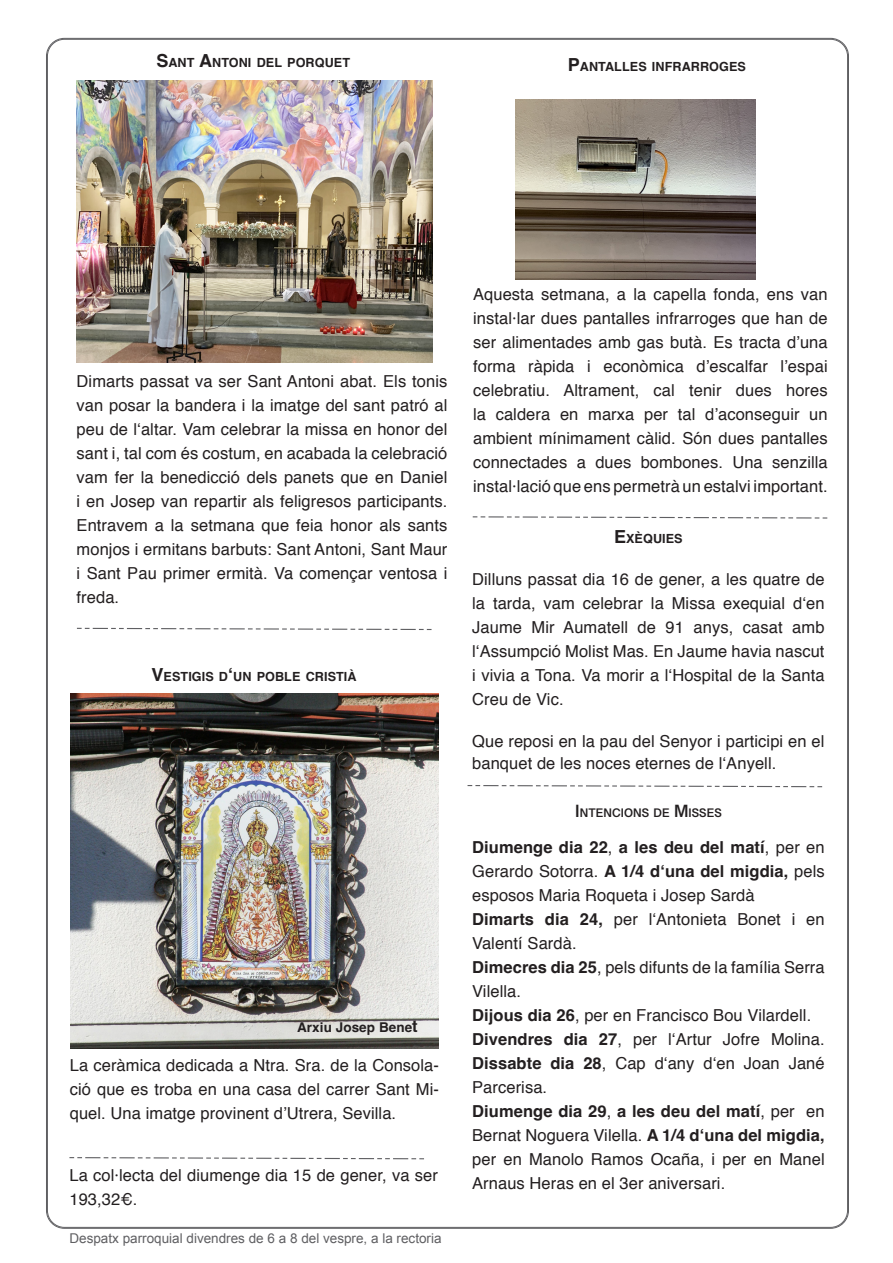
<style>
.page{position:relative;width:893px;height:1263px;background:#fff}
.page>*{position:absolute;margin:0;border:0;box-sizing:border-box;transform-origin:0 0}
.t1{font:16.5px/24px "Helvetica";letter-spacing:.005em;color:#231f20;text-align:justify}
.t2{font:13.5px "Arial";color:#5f5f62}
.t3{font:700 13.5px "Helvetica";letter-spacing:.005em;color:#231f20}
.t4{font:700 12.6px "Helvetica";letter-spacing:.005em;color:#231f20}
.t5{font:700 12.6px "Grantha Sangam MN";letter-spacing:.005em;color:#231f20}
.s1{font-size:18px}
.s2{font-size:16.5px}
.s3{font-weight:700}
</style>
<div class="page">
<img style="left:70px;top:693px;width:369px;height:356px">
<img style="left:76px;top:80px;width:356px;height:283px">
<img style="left:516px;top:99px;width:240px;height:180px">
<svg style="left:69px;top:1157px;width:355px;height:3px"></svg>
<svg style="left:77px;top:627px;width:355px;height:4px"></svg>
<svg style="left:467px;top:785px;width:356px;height:3px"></svg>
<svg style="left:472px;top:516px;width:356px;height:3px"></svg>
<p class="t4" style="left:156px;top:54px;width:195px"><span class="s1">S</span>ANT <span class="s1">A</span>NTONI DEL PORQUET</p>
<p class="t4" style="left:568px;top:59px;width:180px"><span class="s1">P</span>ANTALLES INFRARROGES</p>
<p class="t1" style="left:77px;top:370px;width:372px">Dimarts passat va ser Sant Antoni abat. Els tonis van posar la bandera i la imatge del sant patró al peu de l‘altar. Vam celebrar la missa en honor del sant i, tal com és costum, en acabada la celebració vam fer la benedicció dels panets que en Daniel i en Josep van repartir als feligresos participants.<br>Entravem a la setmana que feia honor als sants monjos i ermitans barbuts: Sant Antoni, Sant Maur i Sant Pau primer ermità. Va començar ventosa i freda.</p>
<p class="t4" style="left:151px;top:669px;width:207px"><span class="s1">V</span>ESTIGIS D<span class="s1">‘</span>UN POBLE CRISTIÀ</p>
<p class="t3" style="left:297px;top:1019px;width:122px">Arxiu Josep Bene<span class="s2">t</span></p>
<p class="t1" style="left:70px;top:1054px;width:371px">La ceràmica dedicada a Ntra. Sra. de la Consola&shy;ció que es troba en una casa del carrer Sant Mi&shy;quel. Una imatge provinent d’Utrera, Sevilla.</p>
<p class="t1" style="left:69px;top:1164px;width:370px">La col·lecta del diumenge dia 15 de gener, va ser<br>193,32€.</p>
<p class="t2" style="left:69px;top:1229px;width:374px">Despatx parroquial divendres de 6 a 8 del vespre, a la rectoria</p>
<p class="t1" style="left:473px;top:283px;width:356px">Aquesta setmana, a la capella fonda, ens van instal·lar dues pantalles infrarroges que han de ser alimentades amb gas butà. Es tracta d’una forma ràpida i econòmica d’escalfar l’espai celebratiu. Altrament, cal tenir dues hores la caldera en marxa per tal d’aconseguir un ambient mínimament càlid. Són dues pantalles connectades a dues bombones. Una senzilla instal·lació que ens permetrà un estalvi important.</p>
<p class="t4" style="left:614px;top:530px;width:70px"><span class="s1">E</span>XÈQUIES</p>
<p class="t1" style="left:472px;top:567px;width:354px">Dilluns passat dia 16 de gener, a les quatre de la tarda, vam celebrar la Missa exequial d‘en Jaume Mir Aumatell de 91 anys, casat amb l‘Assumpció Molist Mas. En Jaume havia nascut i vivia a Tona. Va morir a l‘Hospital de la Santa Creu de Vic.</p>
<p class="t1" style="left:472px;top:730px;width:354px;line-height:22.5px">Que reposi en la pau del Senyor i participi en el banquet de les noces eternes de l‘Anyell.</p>
<p class="t5" style="left:575px;top:805px;width:148px"><span class="s1">I</span>NTENCIONS DE <span class="s1">M</span>ISSES</p>
<p class="t1" style="left:472px;top:835px;width:354px"><span class="s3">Diumenge dia 22</span>, <span class="s3">a les deu del matí</span>, per en Gerardo Sotorra. <span class="s3">A 1/4 d‘una del migdia,</span> pels esposos Maria Roqueta i Josep Sardà</p>
<p class="t1" style="left:472px;top:907px;width:354px"><span class="s3">Dimarts dia 24,</span> per l‘Antonieta Bonet i en<br>Valentí Sardà.</p>
<p class="t1" style="left:472px;top:955px;width:354px"><span class="s3">Dimecres dia 25</span>, pels difunts de la família Serra<br>Vilella.</p>
<p class="t1" style="left:472px;top:1003px;width:341px"><span class="s3">Dijous dia 26</span>, per en Francisco Bou Vilardell.</p>
<p class="t1" style="left:472px;top:1027px;width:354px"><span class="s3">Divendres dia 27</span>, per l‘Artur Jofre Molina.<br><span class="s3">Dissabte dia 28</span>, Cap d‘any d‘en Joan Jané Parcerisa.</p>
<p class="t1" style="left:472px;top:1099px;width:354px"><span class="s3">Diumenge dia 29</span>, <span class="s3">a les deu del matí</span>, per en Bernat Noguera Vilella. <span class="s3">A 1/4 d‘una del migdia, </span>per en Manolo Ramos Ocaña, i per en Manel Arnaus Heras en el 3er aniversari.</p>
</div>
